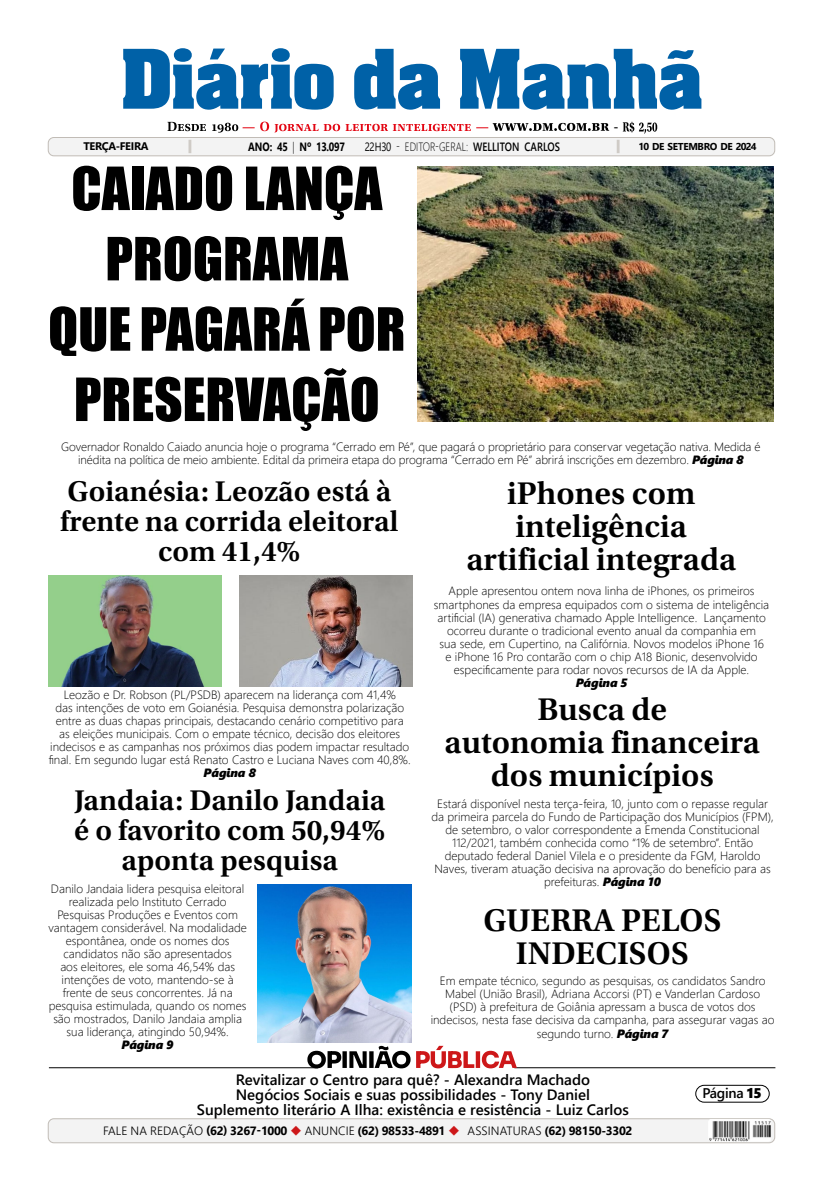
<style>
.page{position:relative;width:823px;height:1191px;background:#fff}
.page>*{position:absolute;margin:0;border:0;box-sizing:border-box;transform-origin:0 0}
.t1{font:55px/70.3px "Impact";color:#000;text-align:center}
.t2{font:600 33px/33px "Utopia Std";color:#000;text-align:center}
.t3{font:600 30px/30px "Utopia Std";color:#000;text-align:center}
.t4{font:600 15px/15px "Segoe UI";color:#000;text-align:center}
.t5{font:600 14px "Segoe UI";letter-spacing:-.02em;color:#000}
.t6{font:600 14px "Utopia Std";color:#000}
.t7{font:300 12px/13px "Segoe UI";color:#000;text-align:center}
.t8{font:700 12px "Segoe UI";letter-spacing:-.03em;color:#000}
.t9{font:300 12px "Segoe UI";color:#000;scale:.8 1}
.t10{font:italic 12px "Segoe UI Black";color:#000}
.t11{font:700 12px "Segoe UI";letter-spacing:-.03em;color:#000;scale:.8 1}
.t12{font:700 11px "Segoe UI";letter-spacing:-.025em;color:#000}
.t13{font:700 10px "Segoe UI";letter-spacing:-.035em;color:#000}
.s1{font-weight:300}
.s2{font-weight:400}
.s3{font-weight:600}
.s4{font-family:"Segoe UI Black";font-weight:400;font-style:italic}
.s5{color:#cd1719}
.s6{font-family:"Segoe UI Black";font-weight:400}
</style>
<div class="page">
<div style="left:48px;top:1118px;width:726px;height:24px;background:#f3f3f3;border-radius:6px"></div>
<div style="left:48px;top:1118px;width:726px;height:24px;border:1px solid #c1bcb6;border-radius:6px"></div>
<img style="left:708px;top:1119px;width:62px;height:22px">
<hr style="left:514px;top:1067px;width:261px;height:1px;background:#000">
<hr style="left:49px;top:1067px;width:269px;height:1px;background:#000">
<svg style="left:416px;top:1045px;width:100px;height:23px"></svg>
<svg style="left:307px;top:1045px;width:103px;height:23px"></svg>
<div style="left:694px;top:1084px;width:75px;height:18px;border:1px solid #000;border-radius:8px"></div>
<svg style="left:123px;top:48px;width:578px;height:62px"></svg>
<div style="left:48px;top:137px;width:726px;height:19px;background:#f3f3f3;border-radius:6px"></div>
<div style="left:48px;top:137px;width:726px;height:19px;border:1px solid #c1bcb6;border-radius:6px"></div>
<svg style="left:188px;top:140px;width:3px;height:13px"></svg>
<svg style="left:616px;top:140px;width:3px;height:13px"></svg>
<svg style="left:167px;top:122px;width:441px;height:11px"></svg>
<svg style="left:622px;top:122px;width:34px;height:12px"></svg>
<img style="left:49px;top:576px;width:172px;height:110px">
<img style="left:240px;top:576px;width:172px;height:110px">
<img style="left:257px;top:884px;width:154px;height:158px">
<img style="left:417px;top:167px;width:356px;height:254px">
<p class="t6" style="left:613px;top:119px;width:7px">-</p>
<p class="t12" style="left:83px;top:136px;width:67px">TERÇA-FEIRA</p>
<p class="t11" style="left:248px;top:135px;width:122px">ANO: 45 <span class="s1">|</span> Nº 13.097</p>
<p class="t9" style="left:364px;top:135px;width:245px"><span class="s2">22H30</span> - EDITOR-GERAL: <span class="s3">WELLITON CARLOS</span></p>
<p class="t13" style="left:638px;top:137px;width:120px">10 DE SETEMBRO DE 2024</p>
<h1 class="t1" style="left:48px;top:152px;width:358px">CAIADO LANÇA<br>PROGRAMA<br>QUE PAGARÁ POR<br>PRESERVAÇÃO</h1>
<p class="t7" style="left:61px;top:439px;width:700px">Governador Ronaldo Caiado anuncia hoje o programa “Cerrado em Pé”, que pagará o proprietário para conservar vegetação nativa. Medida é inédita na política de meio ambiente. Edital da primeira etapa do programa “Cerrado em Pé” abrirá inscrições em dezembro. <span class="s4">Página 8</span></p>
<h3 class="t3" style="left:60px;top:477px;width:339px">Goianésia: Leozão está à frente na corrida eleitoral com 41,4%</h3>
<p class="t7" style="left:49px;top:687px;width:363px">Leozão e Dr. Robson (PL/PSDB) aparecem na liderança com 41,4%<br>das intenções de voto em Goianésia. Pesquisa demonstra polarização entre as duas chapas principais, destacando cenário competitivo para<br>as eleições municipais. Com o empate técnico, decisão dos eleitores indecisos e as campanhas nos próximos dias podem impactar resultado final. Em segundo lugar está Renato Castro e Luciana Naves com 40,8%.</p>
<p class="t10" style="left:203px;top:763px;width:54px">Página 8</p>
<h3 class="t3" style="left:74px;top:785px;width:313px">Jandaia: Danilo Jandaia é o favorito com 50,94% aponta pesquisa</h3>
<p class="t7" style="left:48px;top:881px;width:200px">Danilo Jandaia lidera pesquisa eleitoral realizada pelo Instituto Cerrado Pesquisas Produções e Eventos com vantagem considerável. Na modalidade espontânea, onde os nomes dos candidatos não são apresentados<br>aos eleitores, ele soma 46,54% das intenções de voto, mantendo-se à frente de seus concorrentes. Já na pesquisa estimulada, quando os nomes são mostrados, Danilo Jandaia amplia sua liderança, atingindo 50,94%.</p>
<p class="t10" style="left:121px;top:1036px;width:54px">Página 9</p>
<h2 class="t2" style="left:466px;top:477px;width:271px">iPhones com inteligência artificial integrada</h2>
<p class="t7" style="left:433px;top:583px;width:336px">Apple apresentou ontem nova linha de iPhones, os primeiros smartphones da empresa equipados com o sistema de inteligência artificial (IA) generativa chamado Apple Intelligence. Lançamento ocorreu durante o tradicional evento anual da companhia em<br>sua sede, em Cupertino, na Califórnia. Novos modelos iPhone 16<br>e iPhone 16 Pro contarão com o chip A18 Bionic, desenvolvido especificamente para rodar novos recursos de IA da Apple.</p>
<p class="t10" style="left:575px;top:673px;width:53px">Página 5</p>
<h2 class="t2" style="left:444px;top:693px;width:317px">Busca de<br>autonomia financeira dos municípios</h2>
<p class="t7" style="left:431px;top:796px;width:344px">Estará disponível nesta terça-feira, 10, junto com o repasse regular da primeira parcela do Fundo de Participação dos Municípios (FPM), de setembro, o valor correspondente a Emenda Constitucional 112/2021, também conhecida como “1% de setembro”. Então deputado federal Daniel Vilela e o presidente da FGM, Haroldo Naves, tiveram atuação decisiva na aprovação do benefício para as prefeituras. <span class="s4">Página 10</span></p>
<h2 class="t2" style="left:483px;top:904px;width:239px">GUERRA PELOS<br>INDECISOS</h2>
<p class="t7" style="left:430px;top:973px;width:345px">Em empate técnico, segundo as pesquisas, os candidatos Sandro Mabel (União Brasil), Adriana Accorsi (PT) e Vanderlan Cardoso (PSD) à prefeitura de Goiânia apressam a busca de votos dos indecisos, nesta fase decisiva da campanha, para assegurar vagas ao segundo turno. <span class="s4">Página 7</span></p>
<p class="t4" style="left:197px;top:1070px;width:433px">Revitalizar o Centro para quê? - Alexandra Machado<br>Negócios Sociais e suas possibilidades - Tony Daniel<br>Suplemento literário A Ilha: existência e resistência - Luiz Carlos</p>
<p class="t8" style="left:103px;top:1119px;width:530px"><span class="s1">FALE NA REDAÇÃO</span> (62) 3267-1000 <span class="s5">◆</span> <span class="s1">ANUNCIE</span> (62) 98533-4891 <span class="s5">◆</span> <span class="s1">ASSINATURAS</span> (62) 98150-3302</p>
<p class="t5" style="left:702px;top:1079px;width:61px">Página <span class="s6">15</span></p>
</div>
